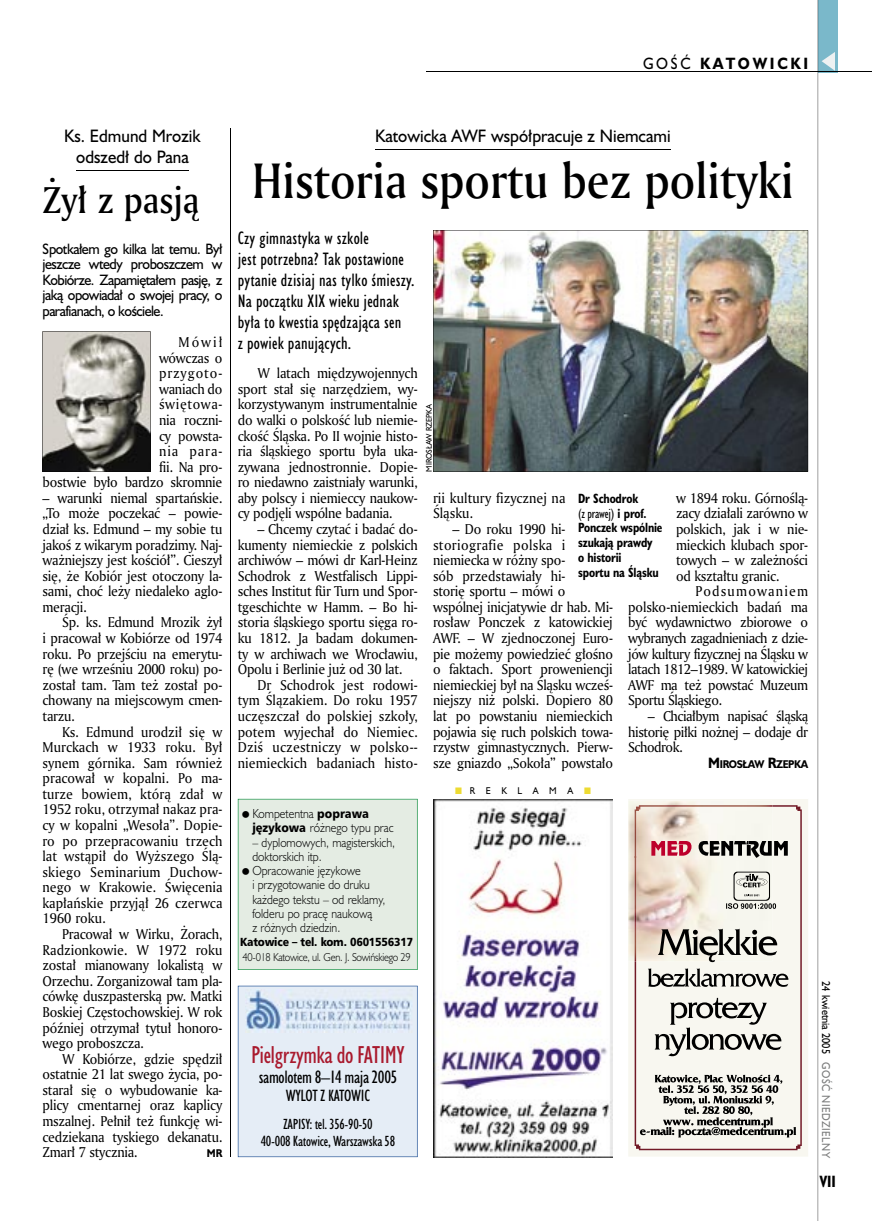
<style>
.page{position:relative;width:872px;height:1221px;background:#fff}
.page>*{position:absolute;margin:0;border:0;box-sizing:border-box;transform-origin:0 0}
.t1{font:48px "Amerigo Md PL";color:#000;scale:.9 1}
.t2{font:36px "Amerigo Md PL";color:#000;scale:.9 1}
.t3{font:22.5px "Humanst 521 Cn PL";letter-spacing:-.02em;color:#a9192d}
.t4{font:16.5px/21px "Humanst 521 Cn PL";letter-spacing:.01em;color:#000}
.t5{font:16.5px/21px "Humanst 521 PL";color:#000;text-align:center;scale:.94 1}
.t6{font:16.5px "Humanst 521 Cn PL";letter-spacing:-.02em;color:#000}
.t7{font:700 15px "Humanst 521 PL";letter-spacing:.2em;color:#000;scale:.9 1}
.t8{font:15px "Humanst 521 Cn PL";letter-spacing:-.02em;color:#000}
.t9{font:700 15px "Humanst 521 Cn PL";color:#000;scale:.94 1}
.t10{font:13.8px/15.6px "Amerigo PL";letter-spacing:-.02em;color:#000;text-align:justify;scale:.94 1}
.t11{font:13.8px/15.6px "Humanst 521 PL";letter-spacing:-.04em;color:#000;text-align:justify;scale:.94 1}
.t12{font:13.8px/15.6px "Amerigo PL";color:#000;scale:.94 1}
.t13{font:13.5px/16.2px "Humanst 521 Cn PL";letter-spacing:-.02em;color:#000;text-align:center}
.t14{font:700 12.3px/14.9px "Humanst 521 Cn PL";letter-spacing:-.015em;color:#000;scale:.94 1}
.t15{font:300 12px/14.2px "Humanst 521 Lt PL";color:#000;scale:.9 1}
.t16{font:11.25px "Humnst 777 Blk PL";letter-spacing:-.02em;color:#000;scale:.9 1}
.t17{font:300 10.5px "Humanst 521 Lt PL";letter-spacing:-.03em;color:#000;scale:.9 1}
.t18{font:10.5px "Humanst 521 PL";letter-spacing:.05em;color:#7b7c7c;scale:.9 1}
.t19{font:10.5px "Humanst 521 PL";color:#000;scale:.9 1}
.t20{font:700 10.35px "Humanst 521 PL";letter-spacing:-.04em;color:#000;scale:.9 1}
.t21{font:9px "Humanst 521 PL";letter-spacing:1.25em;color:#000;scale:.94 1}
.t22{font:7.5px "Humanst 521 PL";color:#000;scale:.94 1}
.s1{font-weight:400}
.s2{font-family:"Humnst 777 Blk PL";font-weight:400}
.s3{font-size:13.8px}
</style>
<div class="page">
<div style="left:818px;top:0;width:19px;height:72px;background:#7ab8ca"></div>
<hr style="left:817px;top:0;width:1px;height:1220px;background:#000">
<svg style="left:821px;top:52px;width:14px;height:19px"></svg>
<hr style="left:425px;top:72px;width:447px;height:1px;background:#000">
<hr style="left:76px;top:170px;width:113px;height:1px;background:#000">
<svg style="left:43px;top:331px;width:108px;height:140px"></svg>
<hr style="left:375px;top:149px;width:295px;height:1px;background:#000">
<img style="left:433px;top:230px;width:375px;height:241px">
<svg style="left:628px;top:799px;width:180px;height:357px;fill:#f8f7f0"></svg>
<svg style="left:634px;top:805px;width:167px;height:345px;fill:#f8f7f0"></svg>
<img style="left:628px;top:800px;width:144px;height:161px">
<img style="left:634px;top:805px;width:138px;height:52px">
<img style="left:634px;top:856px;width:47px;height:105px">
<svg style="left:651px;top:841px;width:40px;height:14px"></svg>
<svg style="left:698px;top:841px;width:89px;height:16px"></svg>
<svg style="left:640px;top:1074px;width:156px;height:63px"></svg>
<svg style="left:658px;top:928px;width:119px;height:34px"></svg>
<svg style="left:648px;top:968px;width:140px;height:18px"></svg>
<svg style="left:654px;top:997px;width:127px;height:59px"></svg>
<svg style="left:726px;top:871px;width:50px;height:37px"></svg>
<img style="left:433px;top:799px;width:180px;height:357px">
<hr style="left:230px;top:129px;width:1px;height:1027px;background:#000">
<div style="left:238px;top:985px;width:180px;height:171px;background:#e5edf6"></div>
<img style="left:245px;top:989px;width:168px;height:43px">
<div style="left:238px;top:798px;width:180px;height:171px;background:#e4ece3"></div>
<p class="t7" style="left:643px;top:53px;width:185px"><span class="s1">GOŚĆ</span> KATOWICKI</p>
<p class="t5" style="left:64px;top:125px;width:147px">Ks. Edmund Mrozik odszedł do Pana</p>
<h2 class="t2" style="left:43px;top:175px;width:176px">Żył z pasją</h2>
<p class="t11" style="left:43px;top:240px;width:193px">Spotkałem go kilka lat temu. Był jeszcze wtedy proboszczem w Kobiórze. Zapamiętałem pasję, z jaką opowiadał o swojej pracy, o parafianach, o kościele.</p>
<p class="t10" style="left:43px;top:334px;width:193px;text-align:right">Mówił<br>wówczas o<br>przygoto-<br>waniach do<br>świętowa-<br>nia roczni-<br>cy powsta-<br>nia para-<br>fii. Na pro-<br>bostwie było bardzo skromnie</p>
<p class="t10" style="left:43px;top:489px;width:193px">– warunki niemal spartańskie. „To może poczekać – powie&shy;dział ks. Edmund – my sobie tu jakoś z wikarym poradzimy. Naj&shy;ważniejszy jest kościół”. Cieszył się, że Kobiór jest otoczony la&shy;sami, choć leży niedaleko aglo&shy;meracji.</p>
<p class="t10" style="left:43px;top:614px;width:193px;text-indent:20px">Śp. ks. Edmund Mrozik żył i pracował w Kobiórze od 1974 roku. Po przejściu na emerytu&shy;rę (we wrześniu 2000 roku) po&shy;został tam. Tam też został po&shy;chowany na miejscowym cmen&shy;tarzu.</p>
<p class="t10" style="left:43px;top:723px;width:193px;text-indent:20px">Ks. Edmund urodził się w Murckach w 1933 roku. Był synem górnika. Sam również pracował w kopalni. Po ma&shy;turze bowiem, którą zdał w 1952 roku, otrzymał nakaz pra&shy;cy w kopalni „Wesoła”. Dopie&shy;ro po przepracowaniu trzech lat wstąpił do Wyższego Ślą&shy;skiego Seminarium Duchow&shy;nego w Krakowie. Święcenia kapłańskie przyjął 26 czerwca 1960 roku.</p>
<p class="t10" style="left:43px;top:925px;width:193px;text-indent:20px">Pracował w Wirku, Żorach, Radzionkowie. W 1972 roku został mianowany lokalistą w Orzechu. Zorganizował tam pla&shy;cówkę duszpasterską pw. Matki Boskiej Częstochowskiej. W rok później otrzymał tytuł honoro&shy;wego proboszcza.</p>
<p class="t10" style="left:43px;top:1050px;width:193px;text-indent:20px">W Kobiórze, gdzie spędził ostatnie 21 lat swego życia, po&shy;starał się o wybudowanie ka&shy;plicy cmentarnej oraz kaplicy mszalnej. Pełnił też funkcję wi&shy;cedziekana tyskiego dekanatu.<br>Zmarł 7 stycznia.</p>
<p class="t20" style="left:207px;top:1146px;width:19px">MR</p>
<p class="t5" style="left:375px;top:125px;width:316px">Katowicka AWF współpracuje z Niemcami</p>
<h1 class="t1" style="left:252px;top:149px;width:603px">Historia sportu bez polityki</h1>
<p class="t4" style="left:238px;top:227px;width:178px">Czy gimnastyka w szkole<br>jest potrzebna? Tak postawione pytanie dzisiaj nas tylko śmieszy.<br>Na początku XIX wieku jednak była to kwestia spędzająca sen<br>z powiek panujących.</p>
<p class="t10" style="left:238px;top:365px;width:193px;text-indent:20px">W latach międzywojennych sport stał się narzędziem, wy&shy;korzystywanym instrumentalnie do walki o polskość lub niemie&shy;ckość Śląska. Po II wojnie histo&shy;ria śląskiego sportu była uka&shy;zywana jednostronnie. Dopie&shy;ro niedawno zaistniały warunki, aby polscy i niemieccy naukow&shy;cy podjęli wspólne badania.</p>
<p class="t10" style="left:238px;top:521px;width:193px;text-indent:20px">– Chcemy czytać i badać do&shy;kumenty niemieckie z polskich archiwów – mówi dr Karl-Heinz Schodrok z Westfalisch Lippi&shy;sches Institut für Turn und Spor&shy;tgeschichte w Hamm. – Bo hi&shy;storia śląskiego sportu sięga ro&shy;ku 1812. Ja badam dokumen&shy;ty w archiwach we Wrocławiu, Opolu i Berlinie już od 30 lat.</p>
<p class="t10" style="left:238px;top:676px;width:193px;text-indent:20px">Dr Schodrok jest rodowi&shy;tym Ślązakiem. Do roku 1957 uczęszczał do polskiej szkoły, potem wyjechał do Niemiec.<br>Dziś uczestniczy w polsko-- niemieckich badaniach histo-</p>
<p class="t15" style="left:252px;top:806px;width:158px">Kompetentna <span class="s2">poprawa językowa</span> różnego typu prac</p>
<p class="t15" style="left:252px;top:834px;width:160px">– dyplomowych, magisterskich, doktorskich itp.<br>Opracowanie językowe<br>i przygotowanie do druku każdego tekstu – od reklamy, folderu po pracę naukową<br>z różnych dziedzin.</p>
<p class="t16" style="left:240px;top:934px;width:194px">Katowice – tel. kom. 0601556317</p>
<p class="t17" style="left:243px;top:949px;width:188px">40-018 Katowice, ul. Gen. J. Sowińskiego 29</p>
<p class="t22" style="left:424px;top:471px;width:74px;rotate:-90deg">MIROSŁAW RZEPKA</p>
<p class="t12" style="left:433px;top:489px;width:142px">rii kultury fizycznej na<br>Śląsku.</p>
<p class="t10" style="left:433px;top:521px;width:193px;text-align:left;text-indent:20px">– Do roku 1990 hi&shy;storiografie polska i niemiecka w różny spo-<br>sób przedstawiały hi-<br>storię sportu – mówi o wspólnej inicjatywie dr hab. Mi&shy;rosław Ponczek z katowickiej<br>AWF. – W zjednoczonej Euro&shy;pie możemy powiedzieć głośno o faktach. Sport proweniencji niemieckiej był na Śląsku wcześ&shy;niejszy niż polski. Dopiero 80 lat po powstaniu niemieckich pojawia się ruch polskich towa&shy;rzystw gimnastycznych. Pierw&shy;sze gniazdo „Sokoła” powstało</p>
<p class="t10" style="left:676px;top:489px;width:142px">w 1894 roku. Górnoślą&shy;zacy działali zarówno w polskich, jak i w nie&shy;mieckich klubach spor&shy;towych – w zależności od kształtu granic.</p>
<p class="t10" style="left:628px;top:583px;width:193px;text-indent:67px">Podsumowaniem polsko-niemieckich badań ma być wydawnictwo zbiorowe o wybranych zagadnieniach z dzie&shy;jów kultury fizycznej na Śląsku w latach 1812–1989. W katowickiej AWF ma też powstać Muzeum Sportu Śląskiego.</p>
<p class="t10" style="left:628px;top:707px;width:193px;text-indent:20px">– Chciałbym napisać śląską historię piłki nożnej – dodaje dr Schodrok.</p>
<p class="t20" style="left:708px;top:756px;width:112px"><span class="s3">M</span>IROSŁAW <span class="s3">R</span>ZEPKA</p>
<p class="t14" style="left:578px;top:490px;width:91px">Dr Schodrok<br><span class="s1">(z prawej)</span> i prof.<br>Ponczek wspólnie szukają prawdy<br>o historii<br>sportu na Śląsku</p>
<p class="t21" style="left:470px;top:784px;width:111px">REKLAMA</p>
<h3 class="t3" style="left:251px;top:1040px;width:155px">Pielgrzymka do FATIMY</h3>
<p class="t6" style="left:259px;top:1066px;width:140px">samolotem 8–14 maja 2005</p>
<p class="t8" style="left:286px;top:1085px;width:86px">WYLOT Z KATOWIC</p>
<p class="t13" style="left:261px;top:1116px;width:136px">ZAPISY: tel. 356-90-50<br>40-008 Katowice, Warszawska 58</p>
<p class="t19" style="left:833px;top:981px;width:82px;rotate:90deg">24 kwietnia 2005</p>
<p class="t18" style="left:833px;top:1062px;width:108px;rotate:90deg">GOŚĆ NIEDZIELNY</p>
<p class="t9" style="left:819px;top:1171px;width:19px">VII</p>
</div>
